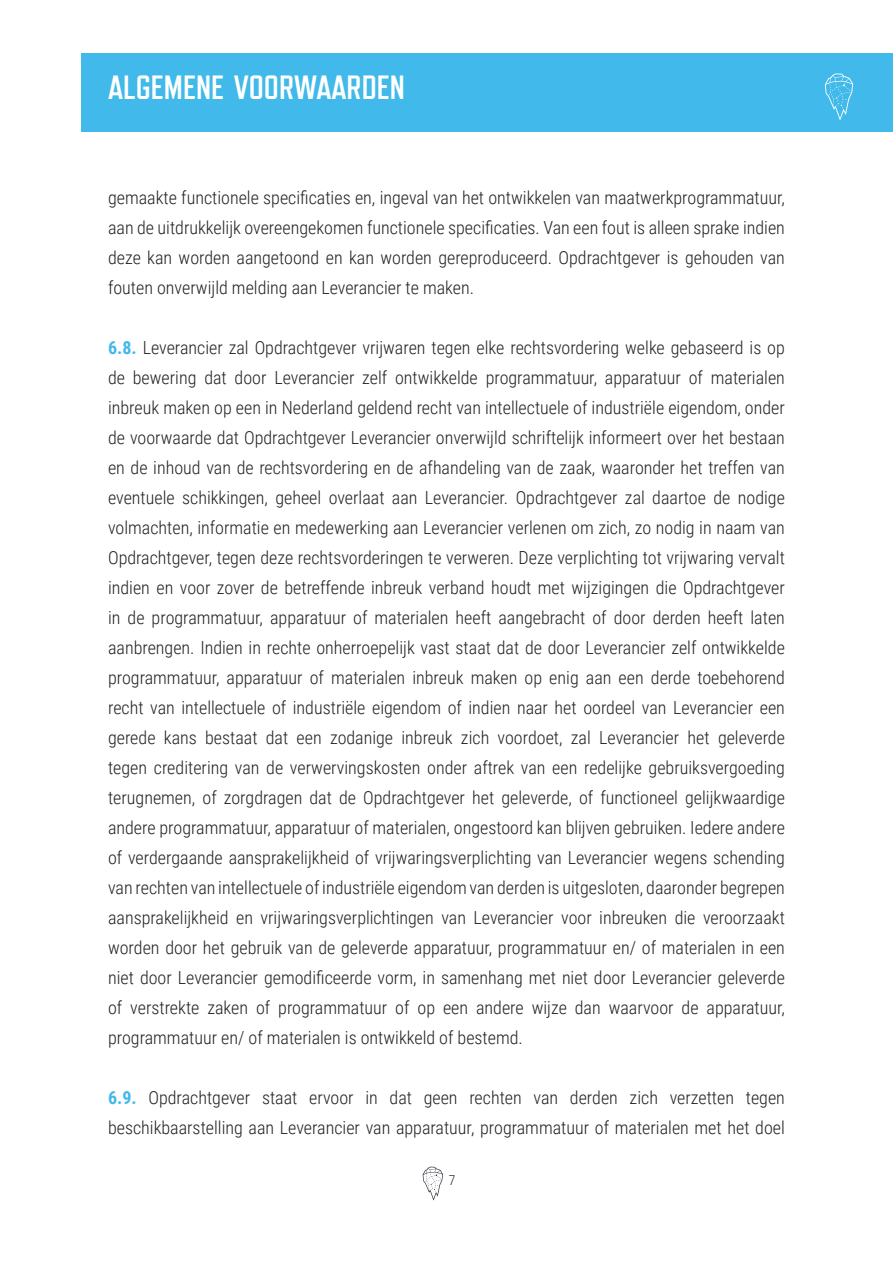
<style>
.page{position:relative;width:893px;height:1263px;background:#fff}
.page>*{position:absolute;margin:0;border:0;box-sizing:border-box;transform-origin:0 0}
.t1{font:700 33.6px "Refrigerator Deluxe";color:#fff}
.Body_text{font:300 18px/30px "Roboto Condensed";color:#231f20;text-align:justify}
.t2{font:300 13.5px "Roboto Condensed";color:#231f20}
.s1{font-weight:700;color:#43b8ea}
</style>
<div class="page">
<div style="left:82px;top:54px;width:811px;height:78px;background:#41b9ea"></div>
<svg style="left:423px;top:1167px;width:20px;height:33px"></svg>
<svg style="left:825px;top:73px;width:28px;height:48px"></svg>
<h1 class="t1" style="left:108px;top:68px;width:298px">ALGEMENE VOORWAARDEN</h1>
<p class="Body_text" style="left:108px;top:182px;width:678px">gemaakte functionele specificaties en, ingeval van het ontwikkelen van maatwerkprogrammatuur, aan de uitdrukkelijk overeengekomen functionele specificaties. Van een fout is alleen sprake indien deze kan worden aangetoond en kan worden gereproduceerd. Opdrachtgever is gehouden van fouten onverwijld melding aan Leverancier te maken.</p>
<p class="Body_text" style="left:108px;top:332px;width:678px"><span class="s1">6.8.</span> Leverancier zal Opdrachtgever vrijwaren tegen elke rechtsvordering welke gebaseerd is op de bewering dat door Leverancier zelf ontwikkelde programmatuur, apparatuur of materialen inbreuk maken op een in Nederland geldend recht van intellectuele of industriële eigendom, onder de voorwaarde dat Opdrachtgever Leverancier onverwijld schriftelijk informeert over het bestaan en de inhoud van de rechtsvordering en de afhandeling van de zaak, waaronder het treffen van eventuele schikkingen, geheel overlaat aan Leverancier. Opdrachtgever zal daartoe de nodige volmachten, informatie en medewerking aan Leverancier verlenen om zich, zo nodig in naam van Opdrachtgever, tegen deze rechtsvorderingen te verweren. Deze verplichting tot vrijwaring vervalt indien en voor zover de betreffende inbreuk verband houdt met wijzigingen die Opdrachtgever in de programmatuur, apparatuur of materialen heeft aangebracht of door derden heeft laten aanbrengen. Indien in rechte onherroepelijk vast staat dat de door Leverancier zelf ontwikkelde programmatuur, apparatuur of materialen inbreuk maken op enig aan een derde toebehorend recht van intellectuele of industriële eigendom of indien naar het oordeel van Leverancier een gerede kans bestaat dat een zodanige inbreuk zich voordoet, zal Leverancier het geleverde tegen creditering van de verwervingskosten onder aftrek van een redelijke gebruiksvergoeding terugnemen, of zorgdragen dat de Opdrachtgever het geleverde, of functioneel gelijkwaardige andere programmatuur, apparatuur of materialen, ongestoord kan blijven gebruiken. Iedere andere of verdergaande aansprakelijkheid of vrijwaringsverplichting van Leverancier wegens schending van rechten van intellectuele of industriële eigendom van derden is uitgesloten, daaronder begrepen aansprakelijkheid en vrijwaringsverplichtingen van Leverancier voor inbreuken die veroorzaakt worden door het gebruik van de geleverde apparatuur, programmatuur en/ of materialen in een niet door Leverancier gemodificeerde vorm, in samenhang met niet door Leverancier geleverde of verstrekte zaken of programmatuur of op een andere wijze dan waarvoor de apparatuur, programmatuur en/ of materialen is ontwikkeld of bestemd.</p>
<p class="Body_text" style="left:108px;top:1082px;width:678px"><span class="s1">6.9.</span> Opdrachtgever staat ervoor in dat geen rechten van derden zich verzetten tegen beschikbaarstelling aan Leverancier van apparatuur, programmatuur of materialen met het doel</p>
<p class="t2" style="left:449px;top:1171px;width:8px">7</p>
</div>
